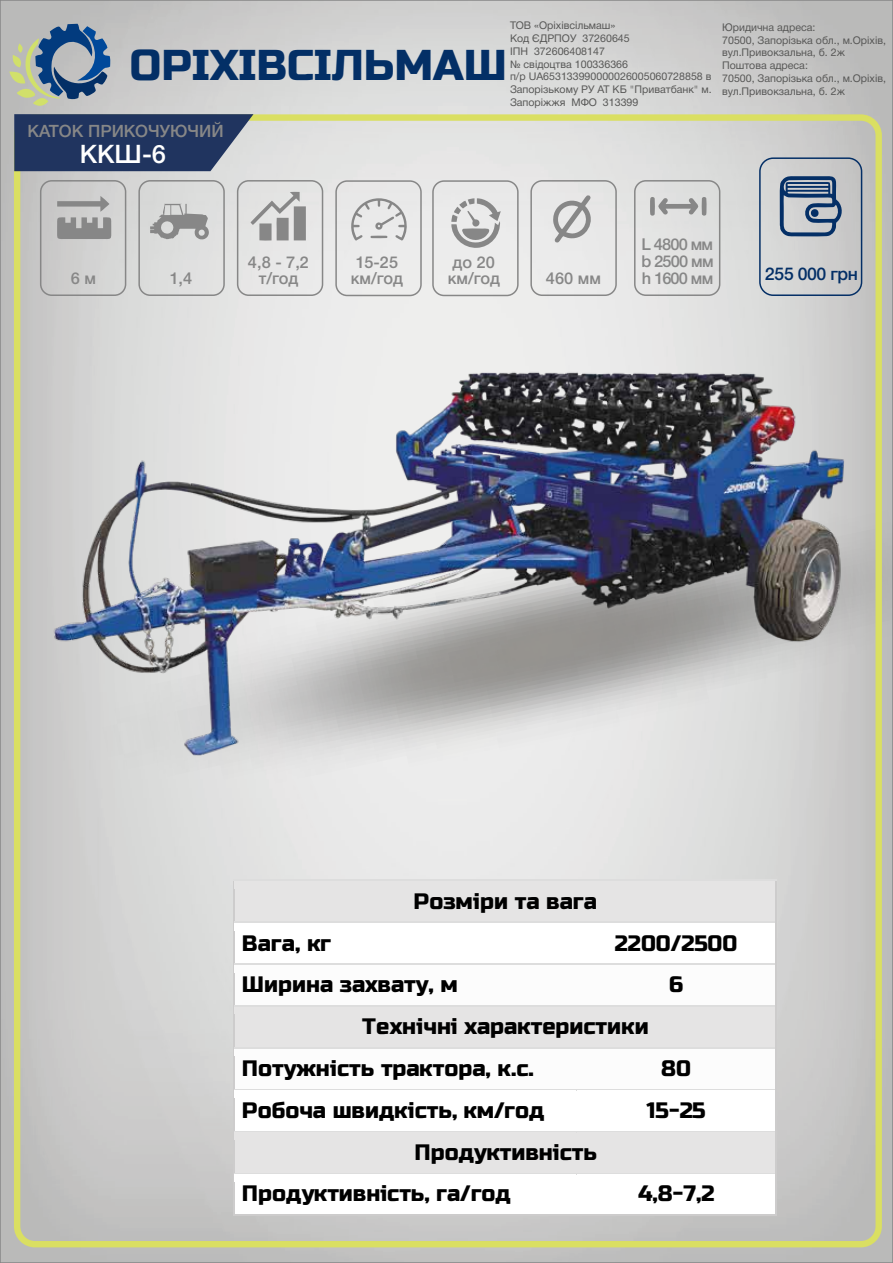
<style>
.page{position:relative;width:893px;height:1263px;background:#fff}
.page>*{position:absolute;margin:0;border:0;box-sizing:border-box;transform-origin:0 0}
.t1{font:43.05px "Russo One";color:#032f66}
.t2{font:500 25.5px "Helvetica Neue Cyr";color:#fff}
.t3{font:22.2px/42px "Russo One";color:#000}
.t4{font:500 17.7px "Helvetica Neue Cyr";letter-spacing:-.025em;color:#042f66}
.t5{font:500 16.95px "Helvetica Neue Cyr";color:#878787}
.t6{font:500 16.35px/16.4px "Helvetica Neue Cyr";letter-spacing:-.02em;color:#878787;text-align:center}
.t7{font:10.65px/12.8px "Helvetica Neue Cyr";color:#575756}
</style>
<div class="page">
<img style="left:3px;top:3px;width:887px;height:1257px">
<svg style="left:9px;top:24px;width:102px;height:83px;background:#8598a3"></svg>
<div style="left:242px;top:889px;width:527px;height:25px;background:#e5e4e4"></div>
<svg style="left:233px;top:879px;width:2px;height:10px"></svg>
<hr style="left:235px;top:879px;width:540px;height:2px;background:#ddd">
<div style="left:235px;top:881px;width:540px;height:8px;background:#e5e4e4"></div>
<svg style="left:775px;top:879px;width:2px;height:10px"></svg>
<div style="left:234px;top:914px;width:542px;height:7px;background:#e5e4e4"></div>
<hr style="left:233px;top:889px;width:2px;height:32px;background:#cdcccc">
<hr style="left:775px;top:889px;width:2px;height:32px;background:#cdcccc">
<div style="left:235px;top:923px;width:341px;height:41px;background:#fff"></div>
<div style="left:576px;top:923px;width:199px;height:41px;background:#fff"></div>
<svg style="left:233px;top:921px;width:2px;height:10px"></svg>
<hr style="left:235px;top:921px;width:341px;height:2px;background:#ddd">
<hr style="left:577px;top:921px;width:198px;height:2px;background:#ddd">
<svg style="left:775px;top:921px;width:2px;height:10px"></svg>
<hr style="left:233px;top:931px;width:2px;height:33px;background:#cdcccc">
<hr style="left:775px;top:931px;width:2px;height:33px;background:#cdcccc">
<div style="left:235px;top:964px;width:341px;height:42px;background:#fcfcfc"></div>
<div style="left:576px;top:964px;width:199px;height:42px;background:#fcfcfc"></div>
<svg style="left:233px;top:964px;width:2px;height:9px"></svg>
<hr style="left:235px;top:964px;width:341px;height:1px;background:#ddd">
<hr style="left:577px;top:964px;width:198px;height:1px;background:#ddd">
<svg style="left:775px;top:964px;width:2px;height:9px"></svg>
<hr style="left:233px;top:973px;width:2px;height:32px;background:#cdcccc">
<hr style="left:775px;top:973px;width:2px;height:32px;background:#cdcccc">
<div style="left:242px;top:1014px;width:527px;height:25px;background:#e5e4e4"></div>
<svg style="left:233px;top:1005px;width:2px;height:9px"></svg>
<hr style="left:235px;top:1005px;width:341px;height:2px;background:#ddd">
<div style="left:235px;top:1007px;width:341px;height:7px;background:#e5e4e4"></div>
<hr style="left:577px;top:1005px;width:198px;height:2px;background:#ddd">
<div style="left:577px;top:1007px;width:198px;height:7px;background:#e5e4e4"></div>
<svg style="left:775px;top:1005px;width:2px;height:9px"></svg>
<div style="left:234px;top:1039px;width:542px;height:8px;background:#e5e4e4"></div>
<hr style="left:233px;top:1014px;width:2px;height:33px;background:#cdcccc">
<hr style="left:775px;top:1014px;width:2px;height:33px;background:#cdcccc">
<div style="left:235px;top:1049px;width:341px;height:40px;background:#fcfcfc"></div>
<div style="left:576px;top:1049px;width:199px;height:40px;background:#fcfcfc"></div>
<svg style="left:233px;top:1047px;width:2px;height:9px"></svg>
<hr style="left:235px;top:1047px;width:341px;height:2px;background:#ddd">
<hr style="left:577px;top:1047px;width:198px;height:2px;background:#ddd">
<svg style="left:775px;top:1047px;width:2px;height:9px"></svg>
<hr style="left:233px;top:1056px;width:2px;height:33px;background:#cdcccc">
<hr style="left:775px;top:1056px;width:2px;height:33px;background:#cdcccc">
<div style="left:235px;top:1090px;width:341px;height:41px;background:#fff"></div>
<div style="left:576px;top:1090px;width:199px;height:41px;background:#fff"></div>
<svg style="left:233px;top:1089px;width:2px;height:9px"></svg>
<hr style="left:235px;top:1089px;width:341px;height:1px;background:#ddd">
<hr style="left:577px;top:1089px;width:198px;height:1px;background:#ddd">
<svg style="left:775px;top:1089px;width:2px;height:9px"></svg>
<hr style="left:233px;top:1098px;width:2px;height:33px;background:#cdcccc">
<hr style="left:775px;top:1098px;width:2px;height:33px;background:#cdcccc">
<div style="left:242px;top:1140px;width:527px;height:25px;background:#e5e4e4"></div>
<svg style="left:233px;top:1131px;width:2px;height:9px"></svg>
<hr style="left:235px;top:1131px;width:341px;height:1px;background:#ddd">
<div style="left:235px;top:1132px;width:341px;height:8px;background:#e5e4e4"></div>
<hr style="left:577px;top:1131px;width:198px;height:1px;background:#ddd">
<div style="left:577px;top:1132px;width:198px;height:8px;background:#e5e4e4"></div>
<svg style="left:775px;top:1131px;width:2px;height:9px"></svg>
<div style="left:234px;top:1165px;width:542px;height:8px;background:#e5e4e4"></div>
<hr style="left:233px;top:1140px;width:2px;height:33px;background:#cdcccc">
<hr style="left:775px;top:1140px;width:2px;height:33px;background:#cdcccc">
<div style="left:235px;top:1174px;width:341px;height:41px;background:#fff"></div>
<div style="left:576px;top:1174px;width:199px;height:41px;background:#fff"></div>
<svg style="left:233px;top:1173px;width:2px;height:9px"></svg>
<hr style="left:235px;top:1173px;width:341px;height:1px;background:#ddd">
<hr style="left:577px;top:1173px;width:198px;height:1px;background:#ddd">
<svg style="left:775px;top:1173px;width:2px;height:9px"></svg>
<hr style="left:233px;top:1182px;width:2px;height:32px;background:#cdcccc">
<hr style="left:235px;top:1214px;width:341px;height:2px;background:#cdcccc">
<hr style="left:576px;top:1214px;width:199px;height:2px;background:#cdcccc">
<hr style="left:775px;top:1182px;width:2px;height:32px;background:#cdcccc">
<div style="left:650px;top:196px;width:5px;height:20px;background:#878787;border-radius:2px"></div>
<svg style="left:657px;top:196px;width:50px;height:20px"></svg>
<div style="left:294px;top:206px;width:12px;height:34px;background:#878787"></div>
<svg style="left:251px;top:192px;width:49px;height:49px;background:#bebfbe"></svg>
<svg style="left:57px;top:196px;width:55px;height:43px;background:#a7a7a7"></svg>
<div style="left:759px;top:157px;width:103px;height:139px;border:2px solid #042f66;border-radius:13px"></div>
<svg style="left:779px;top:176px;width:64px;height:61px;background:#7d8ea4"></svg>
<div style="left:530px;top:180px;width:87px;height:116px;border:2px solid #878787;border-radius:11px"></div>
<div style="left:237px;top:180px;width:86px;height:116px;border:2px solid #878787;border-radius:11px"></div>
<div style="left:138px;top:180px;width:87px;height:116px;border:2px solid #878787;border-radius:11px"></div>
<div style="left:634px;top:180px;width:86px;height:116px;border:2px solid #878787;border-radius:11px"></div>
<div style="left:40px;top:180px;width:86px;height:116px;border:2px solid #878787;border-radius:11px"></div>
<div style="left:335px;top:180px;width:87px;height:116px;border:2px solid #878787;border-radius:11px"></div>
<svg style="left:345px;top:198px;width:63px;height:43px;background:#d7d7d7"></svg>
<div style="left:432px;top:180px;width:87px;height:116px;border:2px solid #878787;border-radius:11px"></div>
<svg style="left:150px;top:204px;width:59px;height:36px;background:#b4b5b4"></svg>
<svg style="left:451px;top:198px;width:50px;height:51px;background:#c5c5c5"></svg>
<svg style="left:553px;top:195px;width:44px;height:48px;background:#c6c6c6"></svg>
<img style="left:8px;top:429px;width:885px;height:434px">
<img style="left:33px;top:348px;width:826px;height:410px">
<div style="left:14px;top:114px;width:868px;height:1133px;border:6px solid #dadf62;border-radius:18px"></div>
<svg style="left:14px;top:114px;width:239px;height:57px;background:#31436a"></svg>
<p class="t7" style="left:510px;top:19px;width:203px">ТОВ «Оріхівсільмаш»<br>Код ЄДРПОУ 37260645<br>ІПН 372606408147<br>№ свідоцтва 100336366<br>п/р UA653133990000026005060728858 в<br>Запорізькому РУ АТ КБ "Приватбанк" м.<br>Запоріжжя МФО 313399</p>
<p class="t7" style="left:722px;top:21px;width:165px">Юридична адреса:<br>70500, Запорізька обл., м.Оріхів, вул.Привокзальна, б. 2ж<br>Поштова адреса:<br>70500, Запорізька обл., м.Оріхів,</p>
<h1 class="t1" style="left:130px;top:40px;width:159px">ОРХВ</h1>
<h1 class="t1" style="left:192px;top:40px;width:316px">I I СIЛЬМАШ</h1>
<p class="t7" style="left:722px;top:85px;width:124px">вул.Привокзальна, б. 2ж</p>
<h3 class="t5" style="left:28px;top:122px;width:198px">КАТОК ПРИКОЧУЮЧИЙ</h3>
<h2 class="t2" style="left:80px;top:140px;width:88px">ККШ-6</h2>
<h3 class="t6" style="left:642px;top:236px;width:73px">L 4800 мм</h3>
<h3 class="t6" style="left:641px;top:253px;width:74px">b 2500 мм</h3>
<h3 class="t6" style="left:248px;top:254px;width:63px">4,8 - 7,2 т/год</h3>
<h3 class="t6" style="left:355px;top:254px;width:44px">15-25</h3>
<h3 class="t6" style="left:448px;top:254px;width:54px">до 20 км/год</h3>
<h3 class="t6" style="left:71px;top:270px;width:27px">6 м</h3>
<h3 class="t6" style="left:169px;top:270px;width:24px">1,4</h3>
<h3 class="t6" style="left:351px;top:270px;width:54px">км/год</h3>
<h3 class="t6" style="left:546px;top:270px;width:57px">460 мм</h3>
<h3 class="t4" style="left:765px;top:264px;width:94px">255 000 грн</h3>
<h3 class="t6" style="left:642px;top:271px;width:73px">h 1600 мм</h3>
<h3 class="t3" style="left:413px;top:880px;width:185px">Розміри та вага</h3>
<h3 class="t3" style="left:242px;top:922px;width:91px">Вага, кг</h3>
<h3 class="t3" style="left:615px;top:922px;width:124px">2200/2500</h3>
<h3 class="t3" style="left:242px;top:964px;width:217px">Ширина захвату, м</h3>
<h3 class="t3" style="left:669px;top:964px;width:16px">6</h3>
<h3 class="t3" style="left:242px;top:1006px;width:408px;text-indent:120px">Технічні характеристики<br>Потужність трактора, к.с.</h3>
<h3 class="t3" style="left:661px;top:1048px;width:31px">80</h3>
<h3 class="t3" style="left:242px;top:1089px;width:304px">Робоча швидкість, км/год</h3>
<h3 class="t3" style="left:646px;top:1089px;width:61px">15-25</h3>
<h3 class="t3" style="left:242px;top:1132px;width:356px;line-height:41.5px;text-indent:172px">Продуктивність<br>Продуктивність, га/год</h3>
<h3 class="t3" style="left:638px;top:1173px;width:78px">4,8-7,2</h3>
</div>
